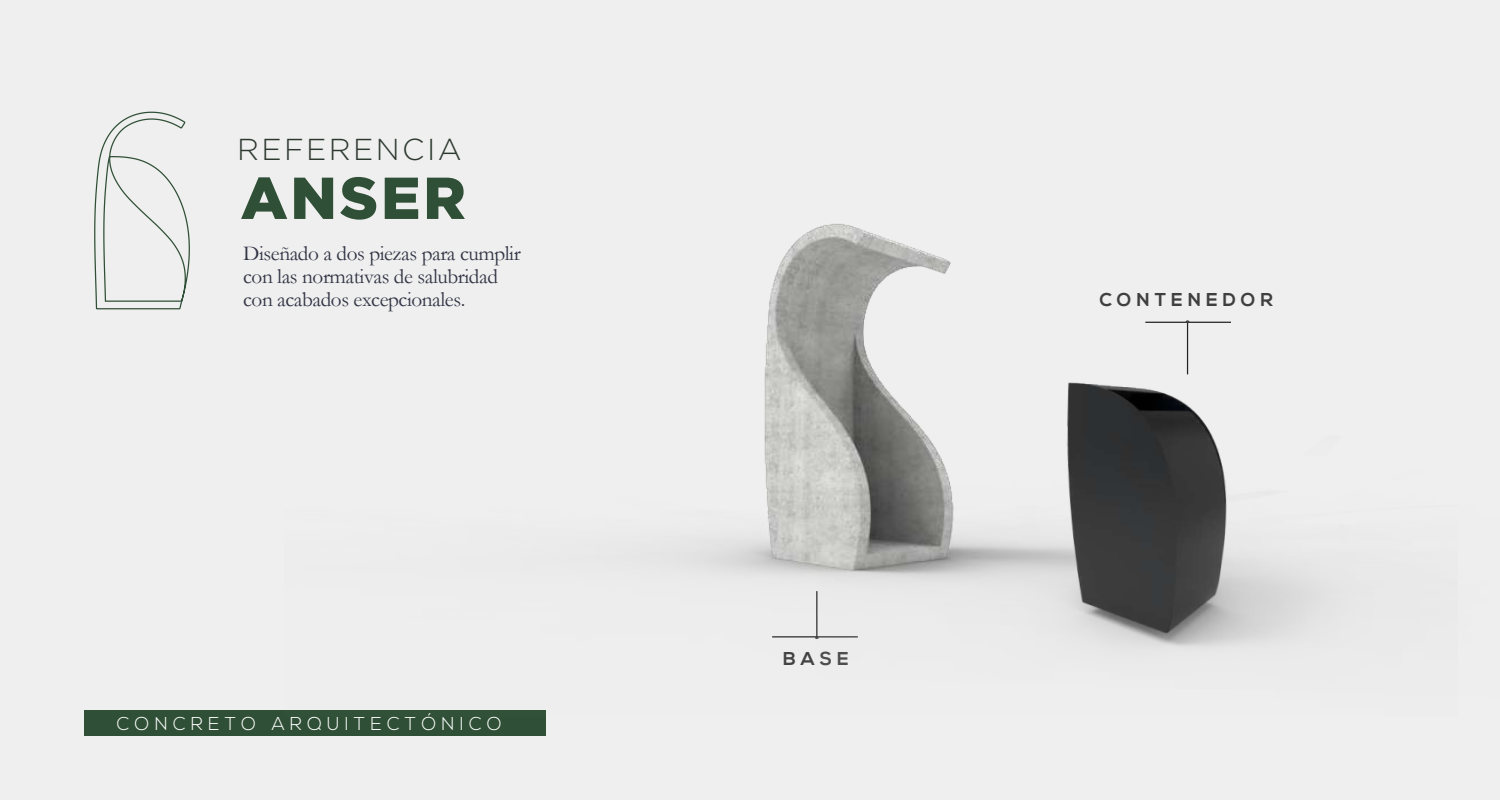
<style>
.page{position:relative;width:1500px;height:800px;background:#efefef}
.page>*{position:absolute;margin:0;border:0;box-sizing:border-box;transform-origin:0 0}
.t1{font:900 59px "Gotham";letter-spacing:.05em;color:#2f4f36}
.t2{font:300 30.25px "Gotham";letter-spacing:.08em;color:#2e3a30}
.t3{font:21.25px/23px "Garamond";letter-spacing:-.02em;color:#313444}
.t4{font:300 18.62px "Nexa";letter-spacing:.28em;color:#fff}
.t5{font:700 18.62px "Nexa";letter-spacing:.27em;color:#3f3f3f}
</style>
<div class="page">
<div style="left:85px;top:710px;width:461px;height:26px;background:#2f4f36"></div>
<svg style="left:94px;top:111px;width:96px;height:199px"></svg>
<img style="left:670px;top:223px;width:281px;height:415px">
<img style="left:815px;top:263px;width:522px;height:386px">
<h2 class="t2" style="left:237px;top:133px;width:226px">REFERENCIA</h2>
<h1 class="t1" style="left:241px;top:164px;width:226px">ANSER</h1>
<p class="t3" style="left:243px;top:241px;width:279px">Diseñado a dos piezas para cumplir con las normativas de salubridad con acabados excepcionales.</p>
<p class="t4" style="left:117px;top:713px;width:386px">CONCRETO ARQUITECTÓNICO</p>
<p class="t5" style="left:783px;top:648px;width:67px">BASE</p>
<p class="t5" style="left:1100px;top:289px;width:175px">CONTENEDOR</p>
</div>
